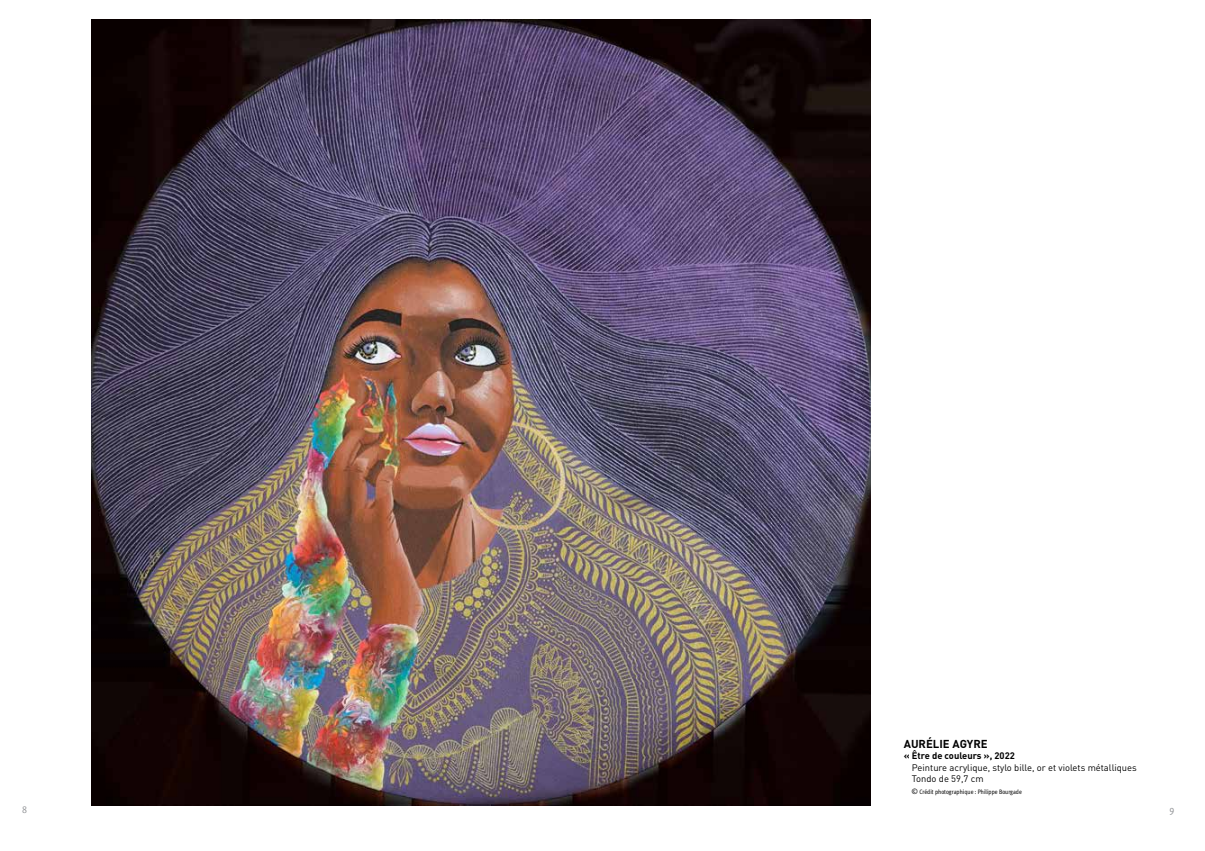
<style>
.page{position:relative;width:1205px;height:851px;background:#fff}
.page>*{position:absolute;margin:0;border:0;box-sizing:border-box;transform-origin:0 0}
.t1{font:700 11.38px "DIN";color:#000}
.t2{font:10px "Meta Cond";color:#939598}
.t3{font:9.38px/11.2px "DIN";color:#000}
.t4{font:700 9.38px "DIN";color:#000}
.t5{font:6.38px "Meta Cond";letter-spacing:.005em;color:#000}
.s1{font-family:"Meta Plus";font-size:7.5px}
</style>
<div class="page">
<img style="left:92px;top:19px;width:778px;height:786px">
<p class="t1" style="left:904px;top:736px;width:86px">Aurélie AGYRE</p>
<p class="t4" style="left:904px;top:749px;width:113px">« Être de couleurs », 2022</p>
<p class="t3" style="left:912px;top:761px;width:226px">Peinture acrylique, stylo bille, or et violets métalliques<br>Tondo de 59,7 cm</p>
<p class="t5" style="left:912px;top:788px;width:112px"><span class="s1">©</span> Crédit photographique : Philippe Bourgade</p>
<p class="t2" style="left:22px;top:804px;width:6px">8</p>
<p class="t2" style="left:1169px;top:804px;width:6px">9</p>
</div>
